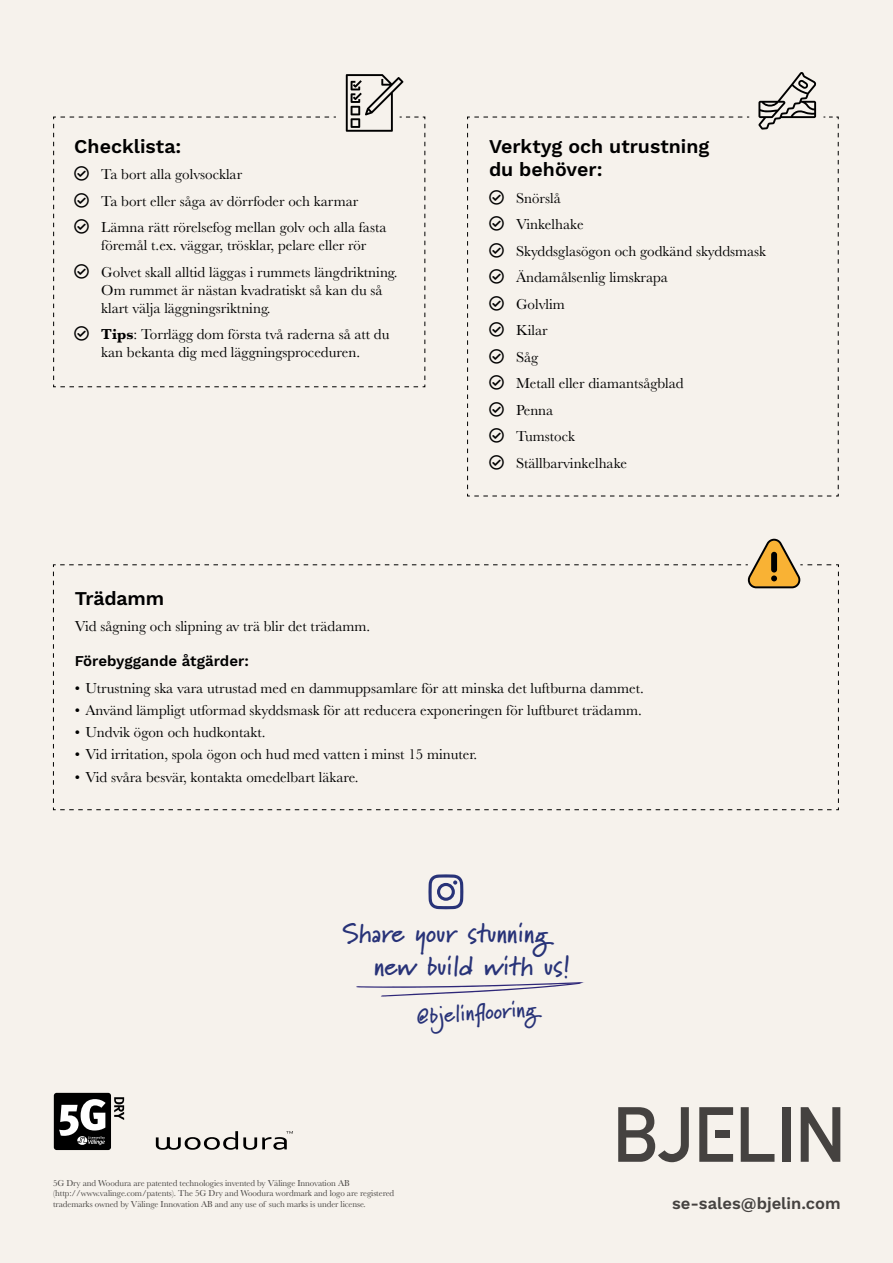
<style>
.page{position:relative;width:893px;height:1263px;background:#f6f2ec}
.page>*{position:absolute;margin:0;border:0;box-sizing:border-box;transform-origin:0 0}
.t1{font:700 27px/33px "Marydale";color:#283378}
.t2{font:700 22.5px "Marydale";color:#283378}
.t3{font:600 19.5px/23.4px "Work Sans";color:#000}
.t4{font:600 16.5px "Work Sans";color:#454240}
.t5{font:15px/26.5px "Baskerville";color:#000}
.t6{font:600 15px "Work Sans";color:#000}
.t7{font:9px/10.5px "Baskerville";letter-spacing:-.01em;color:#454240}
.s1{font-weight:700}
</style>
<div class="page">
<svg style="left:618px;top:1107px;width:71px;height:55px"></svg>
<svg style="left:741px;top:1107px;width:33px;height:55px"></svg>
<div style="left:782px;top:1107px;width:8px;height:55px;background:#454240"></div>
<svg style="left:801px;top:1107px;width:39px;height:55px"></svg>
<svg style="left:699px;top:1107px;width:34px;height:55px"></svg>
<svg style="left:428px;top:874px;width:35px;height:35px"></svg>
<svg style="left:356px;top:982px;width:228px;height:15px"></svg>
<div style="left:54px;top:1093px;width:57px;height:57px;background:#000;border-radius:3px"></div>
<svg style="left:59px;top:1099px;width:47px;height:46px"></svg>
<svg style="left:114px;top:1097px;width:10px;height:23px"></svg>
<svg style="left:156px;top:1131px;width:137px;height:19px"></svg>
<svg style="left:758px;top:72px;width:58px;height:45px"></svg>
<svg style="left:425px;top:123px;width:1px;height:257px"></svg>
<svg style="left:346px;top:74px;width:73px;height:43px"></svg>
<svg style="left:53px;top:117px;width:372px;height:270px"></svg>
<svg style="left:53px;top:564px;width:786px;height:246px"></svg>
<svg style="left:747px;top:539px;width:84px;height:49px"></svg>
<svg style="left:474px;top:496px;width:358px;height:1px"></svg>
<svg style="left:467px;top:117px;width:372px;height:379px"></svg>
<svg style="left:75px;top:167px;width:14px;height:14px"></svg>
<svg style="left:75px;top:193px;width:14px;height:15px"></svg>
<svg style="left:75px;top:220px;width:14px;height:14px"></svg>
<svg style="left:75px;top:264px;width:14px;height:15px"></svg>
<svg style="left:75px;top:327px;width:14px;height:14px"></svg>
<svg style="left:489px;top:190px;width:15px;height:14px"></svg>
<svg style="left:489px;top:216px;width:15px;height:15px"></svg>
<svg style="left:489px;top:243px;width:15px;height:14px"></svg>
<svg style="left:489px;top:269px;width:15px;height:15px"></svg>
<svg style="left:489px;top:296px;width:15px;height:14px"></svg>
<svg style="left:489px;top:322px;width:15px;height:15px"></svg>
<svg style="left:489px;top:349px;width:15px;height:14px"></svg>
<svg style="left:489px;top:375px;width:15px;height:15px"></svg>
<svg style="left:489px;top:402px;width:15px;height:14px"></svg>
<svg style="left:489px;top:428px;width:15px;height:15px"></svg>
<svg style="left:489px;top:455px;width:15px;height:14px"></svg>
<h3 class="t3" style="left:74px;top:136px;width:109px">Checklista:</h3>
<p class="t5" style="left:101px;top:162px;width:287px">Ta bort alla golvsocklar<br>Ta bort eller såga av dörrfoder och karmar<br>Lämna rätt rörelsefog mellan golv och alla fasta</p>
<p class="t5" style="left:101px;top:233px;width:298px">föremål t.ex. väggar, trösklar, pelare eller rör<br>Golvet skall alltid läggas i rummets längdriktning.</p>
<p class="t5" style="left:101px;top:281px;width:283px;line-height:18px">Om rummet är nästan kvadratiskt så kan du så klart välja läggningsriktning.</p>
<p class="t5" style="left:101px;top:326px;width:290px;line-height:18px"><span class="s1">Tips</span>: Torrlägg dom första två raderna så att du kan bekanta dig med läggningsproceduren.</p>
<h3 class="t3" style="left:489px;top:136px;width:222px">Verktyg och utrustning du behöver:</h3>
<p class="t5" style="left:516px;top:185px;width:252px">Snörslå<br>Vinkelhake<br>Skyddsglasögon och godkänd skyddsmask<br>Ändamålsenlig limskrapa<br>Golvlim<br>Kilar<br>Såg<br>Metall eller diamantsågblad<br>Penna<br>Tumstock<br>Ställbarvinkelhake</p>
<h3 class="t3" style="left:75px;top:587px;width:91px">Trädamm</h3>
<p class="t5" style="left:75px;top:613px;width:297px">Vid sågning och slipning av trä blir det trädamm.</p>
<p class="t6" style="left:75px;top:652px;width:176px">Förebyggande åtgärder:</p>
<p class="t5" style="left:75px;top:675px;width:571px">• Utrustning ska vara utrustad med en dammuppsamlare för att minska det luftburna dammet.</p>
<p class="t5" style="left:75px;top:697px;width:569px">• Använd lämpligt utformad skyddsmask för att reducera exponeringen för luftburet trädamm.</p>
<p class="t5" style="left:75px;top:719px;width:192px">• Undvik ögon och hudkontakt.</p>
<p class="t5" style="left:75px;top:741px;width:404px">• Vid irritation, spola ögon och hud med vatten i minst 15 minuter.</p>
<p class="t5" style="left:75px;top:764px;width:285px">• Vid svåra besvär, kontakta omedelbart läkare.</p>
<h1 class="t1" style="left:374px;top:916px;width:198px;text-indent:-32px">Share your stunning new build with us!</h1>
<h2 class="t2" style="left:415px;top:1003px;width:122px;rotate:-4deg">@bjelinfl ooring</h2>
<p class="t7" style="left:53px;top:1177px;width:343px">5G Dry and Woodura are patented technologies invented by Välinge Innovation AB (http://www.valinge.com/patents). The 5G Dry and Woodura wordmark and logo are registered trademarks owned by Välinge Innovation AB and any use of such marks is under license.</p>
<p class="t4" style="left:672px;top:1194px;width:170px">se-sales@bjelin.com</p>
</div>
